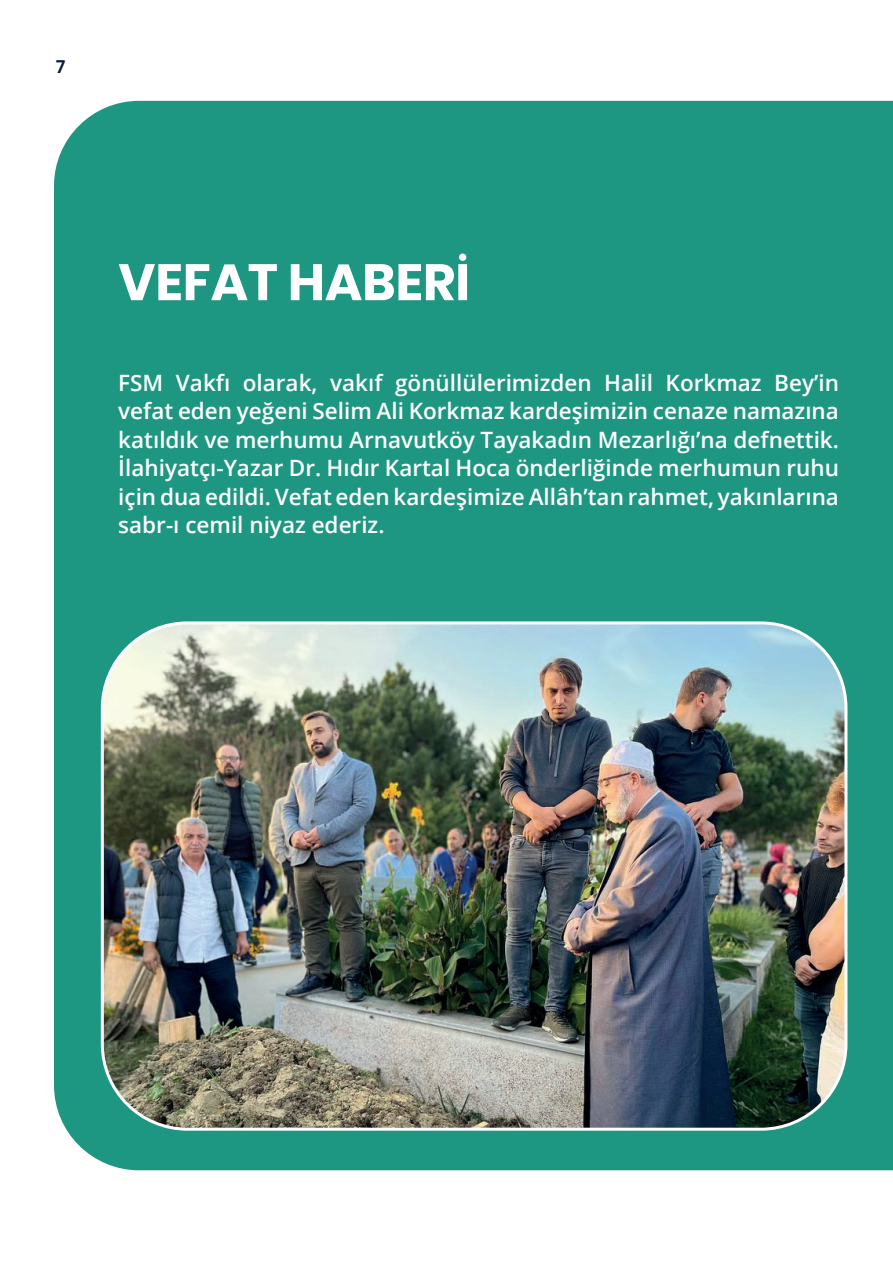
<style>
.page{position:relative;width:893px;height:1263px;background:#fff}
.page>*{position:absolute;margin:0;border:0;box-sizing:border-box;transform-origin:0 0}
.t1{font:700 51px "Poppins";color:#fff}
.t2{font:600 22.5px/28.5px "Open Sans";color:#fff;text-align:justify}
.t3{font:600 18px "Poppins";color:#0e1b41}
</style>
<div class="page">
<div style="left:54px;top:101px;width:839px;height:1069px;background:#1e9782"></div>
<img style="left:102px;top:623px;width:744px;height:506px">
<div style="left:101px;top:621px;width:746px;height:510px;border:3px solid #fff;border-radius:85px"></div>
<p class="t3" style="left:56px;top:56px;width:11px">7</p>
<h1 class="t1" style="left:118px;top:253px;width:353px">VEFAT HABERİ</h1>
<p class="t2" style="left:118px;top:368px;width:722px">FSM Vakfı olarak, vakıf gönüllülerimizden Halil Korkmaz Bey’in vefat eden yeğeni Selim Ali Korkmaz kardeşimizin cenaze namazına katıldık ve merhumu Arnavutköy Tayakadın Mezarlığı’na defnettik.<br>İlahiyatçı-Yazar Dr. Hıdır Kartal Hoca önderliğinde merhumun ruhu için dua edildi. Vefat eden kardeşimize Allâh’tan rahmet, yakınlarına sabr-ı cemil niyaz ederiz.</p>
</div>
